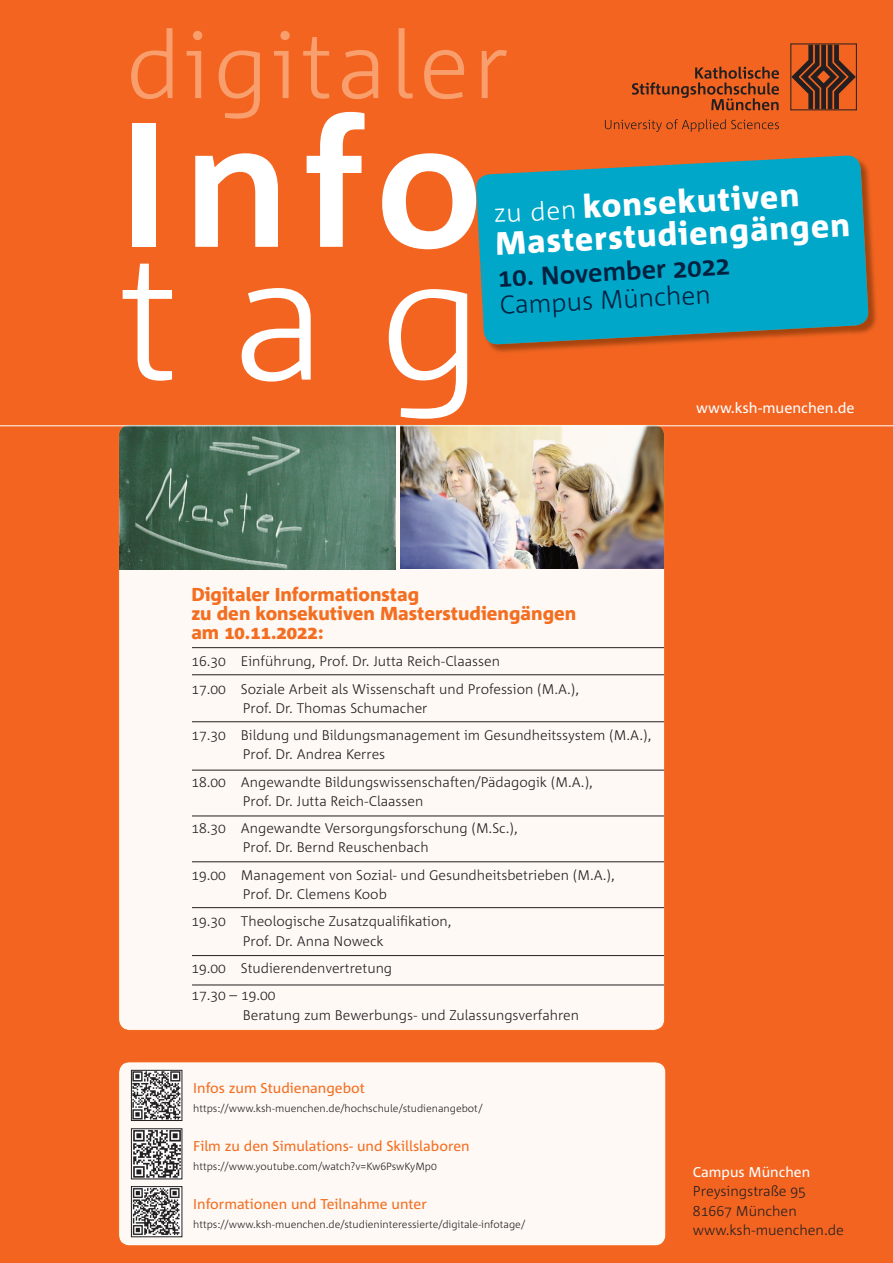
<style>
.page{position:relative;width:893px;height:1263px;background:#f36421}
.page>*{position:absolute;margin:0;border:0;box-sizing:border-box;transform-origin:0 0}
.t1{font:700 177.07px "Corpid";color:#fff}
.t2{font:300 177.07px "Corpid";color:#fff}
.t3{font:300 93.15px "Corpid";letter-spacing:.04em;color:#f89f6d}
.t4{font:800 32.25px/32.2px "Corpid";color:#fff}
.t5{font:700 25.88px "Corpid";color:#002140}
.t6{font:300 25.88px "Corpid";color:#002140}
.t7{font:800 18.75px/18.8px "Corpid";color:#f36e21}
.t8{font:14.7px "Corpid";color:#fff}
.t9{font:14.25px "Corpid";color:#f36e21}
.t10{font:300 14.25px/19.4px "Corpid";color:#231f20}
.t11{font:14.25px "Corpid";color:#fff}
.t12{font:300 13.95px/27.5px "Corpid";color:#231f20}
.t13{font:300 10.5px "Corpid";color:#231f20}
.s1{font-weight:300;font-size:25.88px}
</style>
<div class="page">
<div style="left:119px;top:1062px;width:547px;height:184px;background:#fef9f5"></div>
<svg style="left:118px;top:426px;width:547px;height:604px;background:#dfded7"></svg>
<hr style="left:192px;top:647px;width:472px;height:1px;background:#231f20">
<hr style="left:192px;top:674px;width:472px;height:1px;background:#231f20">
<hr style="left:192px;top:721px;width:472px;height:1px;background:#231f20">
<hr style="left:192px;top:770px;width:472px;height:1px;background:#231f20">
<hr style="left:192px;top:816px;width:472px;height:1px;background:#231f20">
<hr style="left:192px;top:861px;width:472px;height:1px;background:#231f20">
<hr style="left:192px;top:907px;width:472px;height:1px;background:#231f20">
<hr style="left:192px;top:955px;width:472px;height:1px;background:#231f20">
<hr style="left:192px;top:985px;width:472px;height:1px;background:#231f20">
<img style="left:133px;top:1130px;width:47px;height:47px">
<div style="left:131px;top:1128px;width:51px;height:51px;border:1px solid #231f20"></div>
<img style="left:133px;top:1188px;width:47px;height:47px">
<div style="left:131px;top:1186px;width:51px;height:51px;border:1px solid #231f20"></div>
<div style="left:790px;top:44px;width:67px;height:66px;border:1px solid #231f20"></div>
<svg style="left:791px;top:45px;width:65px;height:64px"></svg>
<svg style="left:605px;top:119px;width:174px;height:13px"></svg>
<svg style="left:632px;top:67px;width:147px;height:43px"></svg>
<img style="left:869px;top:183px;width:8px;height:148px">
<img style="left:488px;top:344px;width:16px;height:9px">
<svg style="left:476px;top:156px;width:393px;height:188px;background:#199eb5"></svg>
<svg style="left:480px;top:264px;width:3px;height:56px"></svg>
<svg style="left:490px;top:188px;width:13px;height:1px"></svg>
<img style="left:133px;top:1072px;width:47px;height:47px">
<div style="left:131px;top:1070px;width:51px;height:51px;border:1px solid #231f20"></div>
<hr style="left:0;top:425px;width:893px;height:1px;background:#fff">
<h2 class="t3" style="left:126px;top:15px;width:384px">digitaler</h2>
<h1 class="t1" style="left:118px;top:88px;width:367px">Info</h1>
<h1 class="t2" style="left:118px;top:221px;width:367px">tag</h1>
<h3 class="t4" style="left:493px;top:196px;width:357px;rotate:-3deg"><span class="s1">zu den</span> konsekutiven<br>Masterstudiengängen</h3>
<h3 class="t5" style="left:497px;top:264px;width:234px;rotate:-3deg">10. November 2022</h3>
<h3 class="t6" style="left:499px;top:291px;width:213px;rotate:-3deg">Campus München</h3>
<p class="t8" style="left:696px;top:400px;width:160px">www.ksh-muenchen.de</p>
<h3 class="t7" style="left:191px;top:586px;width:387px">Digitaler Informationstag<br>zu den konsekutiven Masterstudiengängen am 10.11.2022:</h3>
<p class="t12" style="left:191px;top:648px;width:389px">16.30 Einführung, Prof. Dr. Jutta Reich-Claassen<br>17.00 Soziale Arbeit als Wissenschaft und Profession (M.A.),</p>
<p class="t12" style="left:191px;top:694px;width:462px;text-indent:51px">Prof. Dr. Thomas Schumacher<br>17.30 Bildung und Bildungsmanagement im Gesundheitssystem (M.A.),</p>
<p class="t12" style="left:191px;top:741px;width:403px;text-indent:51px">Prof. Dr. Andrea Kerres<br>18.00 Angewandte Bildungswissenschaften/Pädagogik (M.A.),</p>
<p class="t12" style="left:191px;top:787px;width:328px;text-indent:51px">Prof. Dr. Jutta Reich-Claassen<br>18.30 Angewandte Versorgungsforschung (M.Sc.),</p>
<p class="t12" style="left:191px;top:834px;width:425px;text-indent:51px">Prof. Dr. Bernd Reuschenbach<br>19.00 Management von Sozial- und Gesundheitsbetrieben (M.A.),</p>
<p class="t12" style="left:191px;top:880px;width:262px;text-indent:51px">Prof. Dr. Clemens Koob<br>19.30 Theologische Zusatzqualifikation,</p>
<p class="t12" style="left:191px;top:927px;width:202px;text-indent:51px">Prof. Dr. Anna Noweck<br>19.00 Studierendenvertretung<br>17.30 – 19.00</p>
<p class="t12" style="left:243px;top:1001px;width:338px">Beratung zum Bewerbungs- und Zulassungsverfahren</p>
<p class="t9" style="left:193px;top:1080px;width:173px">Infos zum Studienangebot</p>
<p class="t13" style="left:193px;top:1102px;width:291px">https://www.ksh-muenchen.de/hochschule/studienangebot/</p>
<p class="t9" style="left:193px;top:1138px;width:278px">Film zu den Simulations- und Skillslaboren</p>
<p class="t13" style="left:193px;top:1161px;width:245px">https://www.youtube.com/watch?v=Kw6PswKyMp0</p>
<p class="t9" style="left:193px;top:1196px;width:235px">Informationen und Teilnahme unter</p>
<p class="t13" style="left:193px;top:1219px;width:333px">https://www.ksh-muenchen.de/studieninteressierte/digitale-infotage/</p>
<p class="t11" style="left:693px;top:1164px;width:119px">Campus München</p>
<p class="t10" style="left:693px;top:1181px;width:153px">Preysingstraße 95<br>81667 München www.ksh-muenchen.de</p>
</div>
